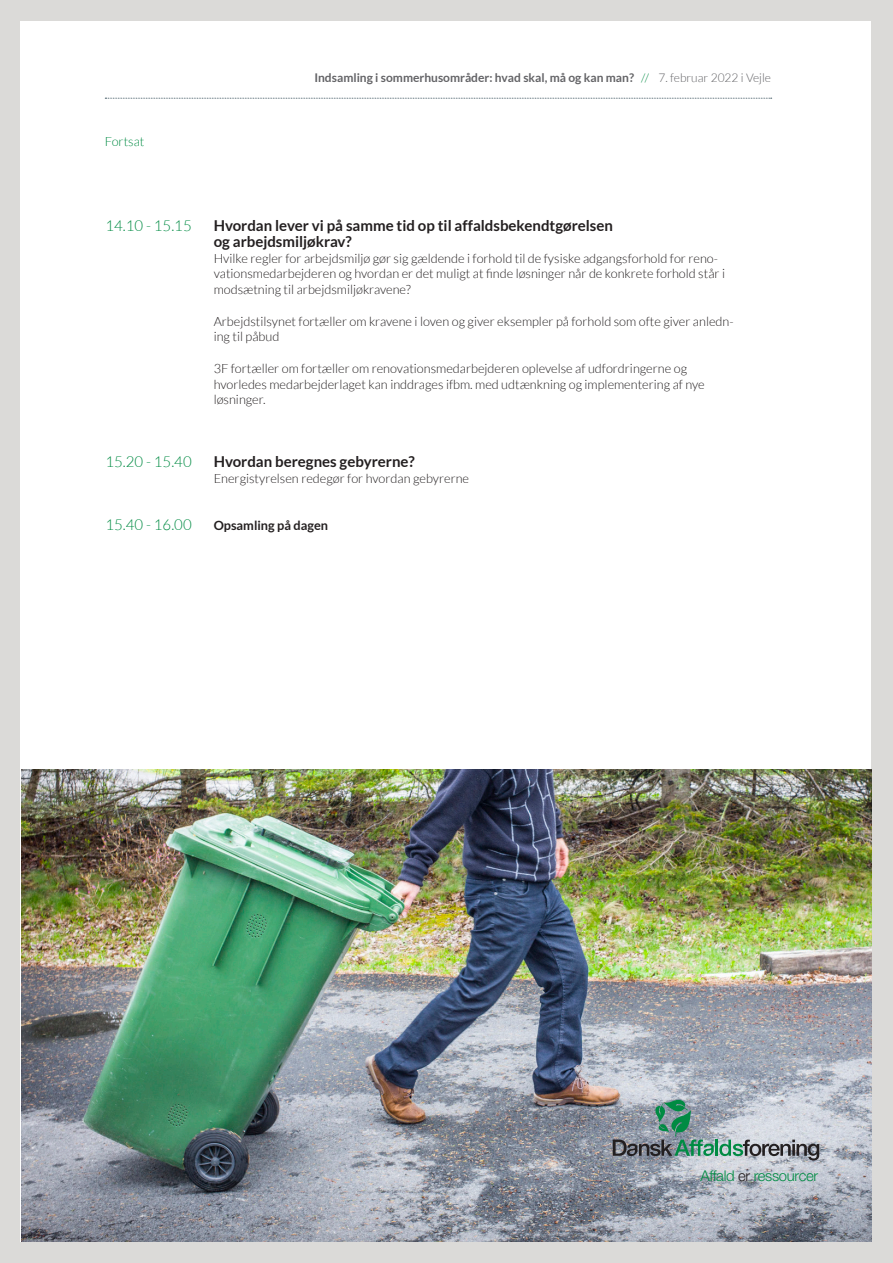
<style>
.page{position:relative;width:893px;height:1263px;background:#dbdad8}
.page>*{position:absolute;margin:0;border:0;box-sizing:border-box;transform-origin:0 0}
.t1{font:700 15px "Lato";color:#231f20}
.t2{font:300 15px "Lato";color:#008b43}
.t3{font:300 14.85px "Helvetica Neue";letter-spacing:-.02em;color:#008b43}
.t4{font:300 12.75px/15.8px "Lato";color:#231f20}
.t5{font:700 12.75px "Lato";color:#231f20}
.t6{font:300 12.75px "Lato";color:#008b43}
.t7{font:700 12px "Lato";color:#636366}
.s1{font-weight:300;color:#008b43}
.s2{font-weight:300}
.s3{color:#231f20}
</style>
<div class="page">
<div style="left:21px;top:21px;width:850px;height:1221px;background:#fff"></div>
<img style="left:21px;top:770px;width:850px;height:472px">
<svg style="left:105px;top:98px;width:667px;height:1px"></svg>
<svg style="left:613px;top:1099px;width:206px;height:61px;background:#9aa9ac"></svg>
<p class="t6" style="left:105px;top:135px;width:41px">Fortsat</p>
<p class="t7" style="left:314px;top:71px;width:458px">Indsamling i sommerhusområder: hvad skal, må og kan man? <span class="s1">//</span> <span class="s2">7. februar 2022 i Vejle</span></p>
<p class="t2" style="left:105px;top:218px;width:88px">14.10 - 15.15</p>
<p class="t2" style="left:105px;top:454px;width:88px">15.20 - 15.40</p>
<p class="t2" style="left:105px;top:517px;width:88px">15.40 - 16.00</p>
<p class="t1" style="left:214px;top:217px;width:401px">Hvordan lever vi på samme tid op til affaldsbekendtgørelsen</p>
<p class="t1" style="left:214px;top:233px;width:140px">og arbejdsmiljøkrav?</p>
<p class="t4" style="left:214px;top:250px;width:513px">Hvilke regler for arbejdsmiljø gør sig gældende i forhold til de fysiske adgangsforhold for reno&shy;vationsmedarbejderen og hvordan er det muligt at finde løsninger når de konkrete forhold står i modsætning til arbejdsmiljøkravene?</p>
<p class="t4" style="left:214px;top:313px;width:522px">Arbejdstilsynet fortæller om kravene i loven og giver eksempler på forhold som ofte giver anledn&shy;ing til påbud</p>
<p class="t4" style="left:214px;top:360px;width:493px">3F fortæller om fortæller om renovationsmedarbejderen oplevelse af udfordringerne og hvorledes medarbejderlaget kan inddrages ifbm. med udtænkning og implementering af nye løsninger.</p>
<p class="t1" style="left:214px;top:453px;width:203px">Hvordan beregnes gebyrerne?</p>
<p class="t4" style="left:214px;top:471px;width:257px">Energistyrelsen redegør for hvordan gebyrerne</p>
<p class="t5" style="left:214px;top:518px;width:116px">Opsamling på dagen</p>
<p class="t3" style="left:700px;top:1166px;width:119px">Affald <span class="s3">er</span> ressourcer</p>
</div>
